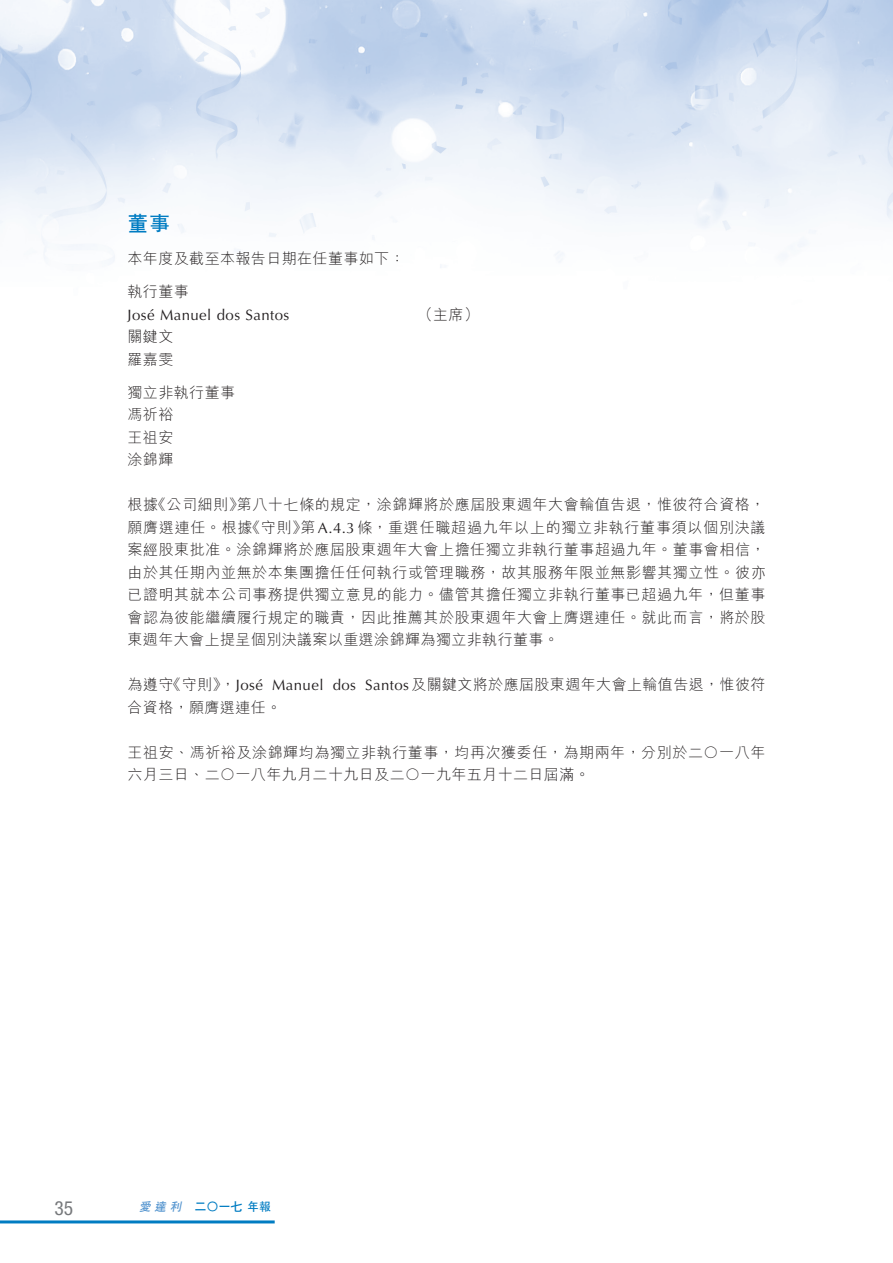
<style>
.page{position:relative;width:893px;height:1263px;background:#fff}
.page>*{position:absolute;margin:0;border:0;box-sizing:border-box;transform-origin:0 0}
._3__標題{font:700 21px "C Hei 2 HK";color:#007cc2}
.t1{font:condensed 19.5px "Helvetica Neue LT Std";color:#76787b}
._1__內文{font:300 15px/22.5px "M Hei HK";letter-spacing:.04em;color:#231f20}
._1__內文-2{font:15px "Optima LT Std";letter-spacing:.03em;color:#231f20}
.t2{font:700 12px "C Hei 2 HK";color:#007cc2}
.t3{font:italic 700 12px "C Hei 2 HK";color:#5293ce}
.s1{font-family:"Optima LT Std";font-weight:400}
.s2{font-weight:800}
</style>
<div class="page">
<img style="left:0;top:0;width:893px;height:1224px">
<hr style="left:0;top:1220px;width:275px;height:3px;background:#007cc2">
<p class="_3__標題" style="left:128px;top:213px;width:44px">董事</p>
<p class="_1__內文" style="left:128px;top:247px;width:279px">本年度及截至本報告日期在任董事如下：</p>
<p class="_1__內文" style="left:128px;top:280px;width:63px">執行董事</p>
<p class="_1__內文" style="left:418px;top:303px;width:63px">（主席(</p>
<p class="_1__內文-2" style="left:128px;top:306px;width:163px">José Manuel dos Santos</p>
<p class="_1__內文" style="left:128px;top:325px;width:47px">關鍵文</p>
<p class="_1__內文" style="left:128px;top:348px;width:47px">羅嘉雯</p>
<p class="_1__內文" style="left:128px;top:381px;width:109px">獨立非執行董事</p>
<p class="_1__內文" style="left:128px;top:403px;width:47px">馮祈裕</p>
<p class="_1__內文" style="left:128px;top:426px;width:47px">王祖安</p>
<p class="_1__內文" style="left:128px;top:448px;width:47px">涂錦輝</p>
<p class="_1__內文" style="left:237px;top:493px;width:530px">第八十七條的規定，涂錦輝將於應屆股東週年大會輪值告退，惟彼符合資格，</p>
<p class="_1__內文" style="left:151px;top:493px;width:94px">《公司細則》</p>
<p class="_1__內文" style="left:128px;top:493px;width:32px">根據</p>
<p class="_1__內文" style="left:301px;top:516px;width:466px">第<span class="s1">A.4.3</span>條，重選任職超過九年以上的獨立非執行董事須以個別決議</p>
<p class="_1__內文" style="left:128px;top:516px;width:640px">願膺選連任。根據<br>案經股東批准。涂錦輝將於應屆股東週年大會上擔任獨立非執行董事超過九年。董事會相信，由於其任期內並無於本集團擔任任何執行或管理職務，故其服務年限並無影響其獨立性。彼亦已證明其就本公司事務提供獨立意見的能力。儘管其擔任獨立非執行董事已超過九年，但董事會認為彼能繼續履行規定的職責，因此推薦其於股東週年大會上膺選連任。就此而言，將於股東週年大會上提呈個別決議案以重選涂錦輝為獨立非執行董事。</p>
<p class="_1__內文" style="left:365px;top:673px;width:402px"><span class="s1">Santos</span>及關鍵文將於應屆股東週年大會上輪值告退，惟彼符</p>
<p class="_1__內文" style="left:245px;top:516px;width:63px">《守則》</p>
<p class="_1__內文" style="left:128px;top:673px;width:155px">為遵守<br>合資格，願膺選連任。</p>
<p class="_1__內文" style="left:128px;top:741px;width:639px">王祖安、馮祈裕及涂錦輝均為獨立非執行董事，均再次獲委任，為期兩年，分別於二○一八年六月三日、二○一八年九月二十九日及二○一九年五月十二日屆滿。</p>
<p class="_1__內文" style="left:166px;top:673px;width:98px">《守則，》 <span class="s1">José</span></p>
<p class="_1__內文-2" style="left:272px;top:677px;width:53px">Manuel</p>
<p class="_1__內文-2" style="left:333px;top:677px;width:25px">dos</p>
<h2 class="t1" style="left:54px;top:1197px;width:20px">35</h2>
<p class="t3" style="left:139px;top:1200px;width:46px">愛達利</p>
<p class="t2" style="left:194px;top:1200px;width:78px">二<span class="s2">○</span>一七年報</p>
</div>
